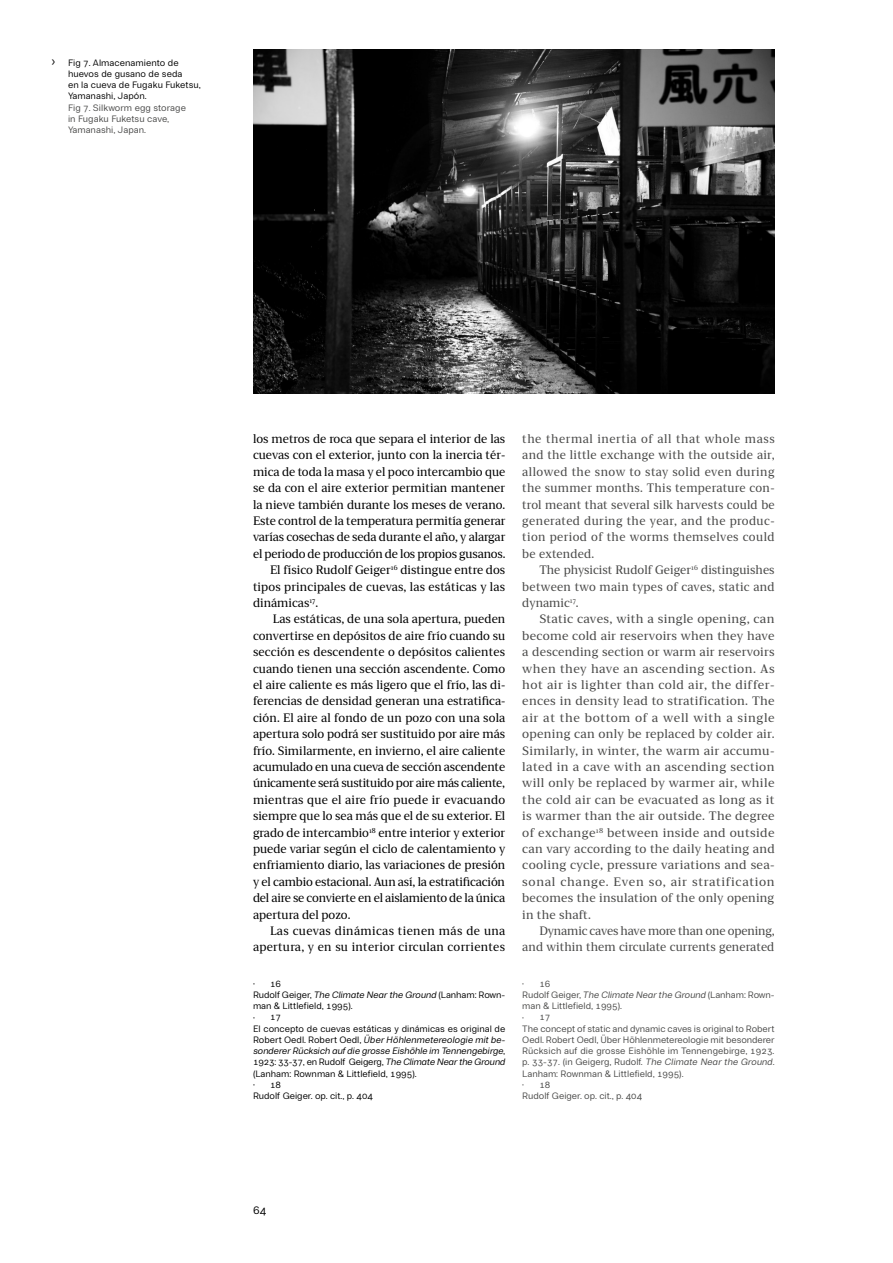
<style>
.page{position:relative;width:893px;height:1263px;background:#fff}
.page>*{position:absolute;margin:0;border:0;box-sizing:border-box;transform-origin:0 0}
.BAC_Editorial_Inglés{font:12.3px/16.4px "Atlantica Serif";color:#000;text-align:justify}
.BAC_Notes{font:12.3px/16.4px "Atlantica Serif";letter-spacing:.01em;color:#4a4a49;text-align:justify;scale:1.05 1}
.BAC_Notes-2{font:12.3px/16.4px "Atlantica Serif";letter-spacing:.01em;color:#4a4a49;text-align:justify}
.BAC_Editorial_Inglés-2{font:12.3px/16.4px "Atlantica Serif";letter-spacing:.02em;color:#000;text-align:right}
.t1{font:11.25px "Mais Grotesk";color:#000}
.BAC_Notas{font:9.3px/11.2px "Mais Grotesk";color:#000}
.BAC_Notas-2{font:9.3px/11.2px "Mais Grotesk";color:#4a4a49}
.s1{font-size:12px}
.s2{font-style:italic}
</style>
<div class="page">
<img style="left:253px;top:49px;width:522px;height:345px">
<p class="BAC_Notas" style="left:51px;top:57px;width:129px"><span class="s1">›</span> Fig 7. Almacenamiento de</p>
<p class="BAC_Notas" style="left:68px;top:68px;width:116px">huevos de gusano de seda</p>
<p class="BAC_Notas" style="left:68px;top:79px;width:134px">en la cueva de Fugaku Fuketsu,<br>Yamanashi, Japón.</p>
<p class="BAC_Notas-2" style="left:68px;top:102px;width:119px">Fig 7. Silkworm egg storage in Fugaku Fuketsu cave,<br>Yamanashi, Japan.</p>
<p class="BAC_Editorial_Inglés" style="left:253px;top:430px;width:254px">los metros de roca que separa el interior de las cuevas con el exterior, junto con la inercia tér&shy;mica de toda la masa y el poco intercambio que se da con el aire exterior permitian mantener la nieve también durante los meses de verano.<br>Este control de la temperatura permitía generar varías cosechas de seda durante el año, y alargar el periodo de producción de los propios gusanos.</p>
<p class="BAC_Editorial_Inglés" style="left:253px;top:561px;width:254px;text-indent:17px">El físico Rudolf Geiger<sup>16</sup> distingue entre dos tipos principales de cuevas, las estáticas y las dinámicas<sup>17</sup>.</p>
<p class="BAC_Editorial_Inglés" style="left:253px;top:610px;width:254px;text-indent:20px">Las estáticas, de una sola apertura, pueden convertirse en depósitos de aire frío cuando su sección es descendente o depósitos calientes cuando tienen una sección ascendente. Como el aire caliente es más ligero que el frío, las di&shy;ferencias de densidad generan una estratifica&shy;ción. El aire al fondo de un pozo con una sola apertura solo podrá ser sustituido por aire más frío. Similarmente, en invierno, el aire caliente acumulado en una cueva de sección ascendente únicamente será sustituido por aire más caliente, mientras que el aire frío puede ir evacuando siempre que lo sea más que el de su exterior. El grado de intercambio<sup>18</sup> entre interior y exterior puede variar según el ciclo de calentamiento y enfriamiento diario, las variaciones de presión y el cambio estacional. Aun así, la estratificación del aire se convierte en el aislamiento de la única apertura del pozo.</p>
<p class="BAC_Editorial_Inglés-2" style="left:253px;top:922px;width:254px">Las cuevas dinámicas tienen más de una apertura, y en su interior circulan corrientes</p>
<p class="BAC_Notas" style="left:253px;top:978px;width:30px"><sup>•</sup> 16</p>
<p class="BAC_Notas" style="left:253px;top:989px;width:254px">Rudolf Geiger, <span class="s2">The Climate Near the Ground</span> (Lanham: Rown&shy;man &amp; Littlefield, 1995).</p>
<p class="BAC_Notas" style="left:253px;top:1011px;width:30px"><sup>•</sup> 17</p>
<p class="BAC_Notas" style="left:253px;top:1023px;width:254px;text-align:justify">El concepto de cuevas estáticas y dinámicas es original de Robert Oedl. Robert Oedl, <span class="s2">Über Höhlenmetereologie mit be&shy;sonderer Rücksich auf die grosse Eishöhle im Tennengebirge</span>, 1923: 33-37, en Rudolf Geigerg, <span class="s2">The Climate Near the Ground </span>(Lanham: Rownman &amp; Littlefield, 1995).</p>
<p class="BAC_Notas" style="left:253px;top:1079px;width:30px"><sup>•</sup> 18</p>
<p class="BAC_Notas" style="left:253px;top:1090px;width:122px">Rudolf Geiger. op. cit., p. 404</p>
<p class="BAC_Notes-2" style="left:522px;top:430px;width:254px">the thermal inertia of all that whole mass and the little exchange with the outside air, allowed the snow to stay solid even during the summer months. This temperature con&shy;trol meant that several silk harvests could be generated during the year, and the produc&shy;tion period of the worms themselves could be extended.</p>
<p class="BAC_Notes-2" style="left:522px;top:561px;width:254px;text-indent:17px">The physicist Rudolf Geiger<sup>16</sup> distinguishes between two main types of caves, static and dynamic<sup>17</sup>.</p>
<p class="BAC_Notes" style="left:522px;top:610px;width:242px;text-indent:17px">Static caves, with a single opening, can become cold air reservoirs when they have a descending section or warm air reservoirs when they have an ascending section. As hot air is lighter than cold air, the differ&shy;ences in density lead to stratification. The air at the bottom of a well with a single opening can only be replaced by colder air.<br>Similarly, in winter, the warm air accumu&shy;lated in a cave with an ascending section will only be replaced by warmer air, while the cold air can be evacuated as long as it is warmer than the air outside. The degree of exchange<sup>18</sup> between inside and outside can vary according to the daily heating and cooling cycle, pressure variations and sea&shy;sonal change. Even so, air stratification becomes the insulation of the only opening in the shaft.</p>
<p class="BAC_Notes-2" style="left:522px;top:922px;width:254px;text-align:right">Dynamic caves have more than one opening, and within them circulate currents generated</p>
<p class="BAC_Notas-2" style="left:522px;top:978px;width:30px"><sup>•</sup> 16</p>
<p class="BAC_Notas-2" style="left:522px;top:989px;width:254px">Rudolf Geiger, <span class="s2">The Climate Near the Ground</span> (Lanham: Rown&shy;man &amp; Littlefield, 1995).</p>
<p class="BAC_Notas-2" style="left:522px;top:1011px;width:30px"><sup>•</sup> 17</p>
<p class="BAC_Notas-2" style="left:522px;top:1023px;width:254px;text-align:justify">The concept of static and dynamic caves is original to Robert Oedl. Robert Oedl, Über Höhlenmetereologie mit besonderer Rücksich auf die grosse Eishöhle im Tennengebirge, 1923. p. 33-37. (in Geigerg, Rudolf. <span class="s2">The Climate Near the Ground</span>.<br>Lanham: Rownman &amp; Littlefield, 1995).</p>
<p class="BAC_Notas-2" style="left:522px;top:1079px;width:30px"><sup>•</sup> 18</p>
<p class="BAC_Notas-2" style="left:522px;top:1090px;width:122px">Rudolf Geiger. op. cit., p. 404</p>
<p class="t1" style="left:253px;top:1204px;width:15px">64</p>
</div>
